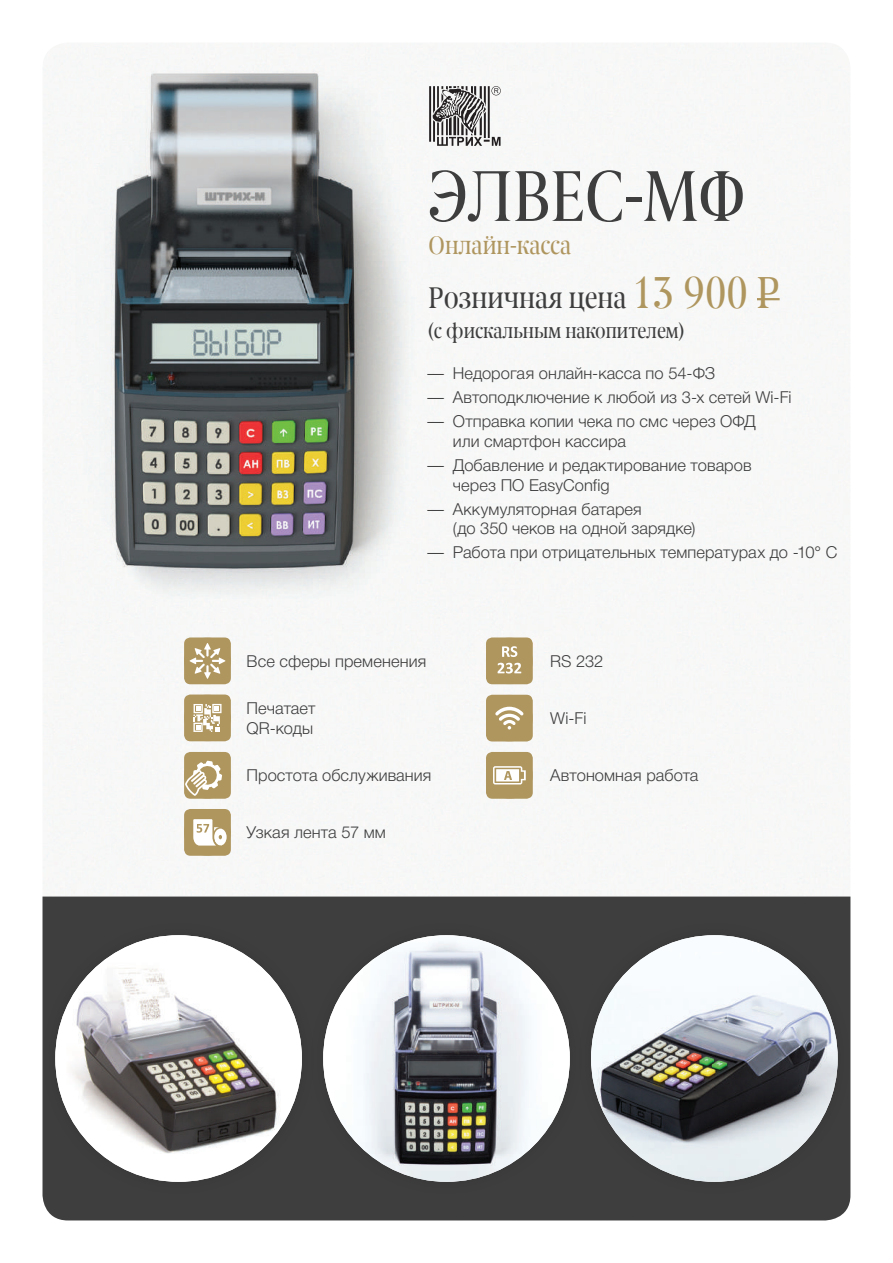
<style>
.page{position:relative;width:893px;height:1263px;background:#fff}
.page>*{position:absolute;margin:0;border:0;box-sizing:border-box;transform-origin:0 0}
.t1{font:72px "Berlingske Serif Cn";color:#3e3e3f}
.t2{font:30px "Berlingske Serif Cn";color:#3e3e3f}
.t3{font:25.5px "Berlingske Serif Cn";color:#af965f}
.t4{font:21px "Berlingske Serif Cn";color:#3e3e3f}
.t5{font:300 16.5px/19.8px "Helvetica Neue Cyr";letter-spacing:.005em;color:#3e3e3f}
.s1{font-size:45px;color:#af965f}
</style>
<div class="page">
<div style="left:43px;top:896px;width:807px;height:324px;background:#3e3e3f"></div>
<hr style="left:757px;top:298px;width:23px;height:2px;background:#af965f">
<svg style="left:184px;top:637px;width:47px;height:47px;background:#bca77a"></svg>
<svg style="left:486px;top:637px;width:47px;height:47px;background:#b8a272"></svg>
<svg style="left:184px;top:694px;width:47px;height:47px;background:#c1ae84"></svg>
<svg style="left:486px;top:695px;width:47px;height:46px;background:#b8a272"></svg>
<svg style="left:184px;top:752px;width:47px;height:47px;background:#bfac80"></svg>
<svg style="left:486px;top:752px;width:47px;height:47px;background:#beaa7e"></svg>
<svg style="left:184px;top:809px;width:47px;height:47px"></svg>
<div style="left:41px;top:921px;width:275px;height:275px;background:#3e3e3f"></div>
<img style="left:55px;top:935px;width:247px;height:247px;border-radius:123px">
<div style="left:309px;top:921px;width:275px;height:275px;background:#3e3e3f"></div>
<img style="left:323px;top:935px;width:247px;height:247px;border-radius:123px">
<div style="left:577px;top:921px;width:275px;height:275px;background:#3e3e3f"></div>
<img style="left:591px;top:935px;width:247px;height:247px;border-radius:123px">
<svg style="left:429px;top:86px;width:72px;height:60px"></svg>
<img style="left:48px;top:43px;width:371px;height:555px">
<img style="left:115px;top:73px;width:239px;height:495px">
<h1 class="t1" style="left:427px;top:150px;width:319px">ЭЛВЕС-МФ</h1>
<h3 class="t3" style="left:429px;top:228px;width:144px">Онлайн-касса</h3>
<h2 class="t2" style="left:429px;top:278px;width:352px">Розничная цена <span class="s1">13 900 Р</span></h2>
<p class="t4" style="left:427px;top:317px;width:259px">(с фискальным накопителем)</p>
<p class="t5" style="left:427px;top:363px;width:289px">— Недорогая онлайн-касса по 54-ФЗ</p>
<p class="t5" style="left:427px;top:387px;width:366px">— Автоподключение к любой из 3-х сетей Wi-Fi</p>
<p class="t5" style="left:453px;top:411px;width:304px;text-indent:-26px">— Отправка копии чека по смс через ОФД или смартфон кассира</p>
<p class="t5" style="left:453px;top:455px;width:300px;text-indent:-26px">— Добавление и редактирование товаров через ПО EasyConfig</p>
<p class="t5" style="left:453px;top:499px;width:244px;text-indent:-26px">— Аккумуляторная батарея<br>(до 350 чеков на одной зарядке)</p>
<p class="t5" style="left:427px;top:543px;width:412px">— Работа при отрицательных температурах до -10° С</p>
<p class="t5" style="left:247px;top:651px;width:181px">Все сферы пременения</p>
<p class="t5" style="left:550px;top:651px;width:54px">RS 232</p>
<p class="t5" style="left:247px;top:698px;width:70px">Печатает<br>QR-коды</p>
<p class="t5" style="left:550px;top:708px;width:38px">Wi-Fi</p>
<p class="t5" style="left:247px;top:766px;width:186px">Простота обслуживания</p>
<p class="t5" style="left:550px;top:766px;width:150px">Автономная работа</p>
<p class="t5" style="left:247px;top:823px;width:141px">Узкая лента 57 мм</p>
</div>
